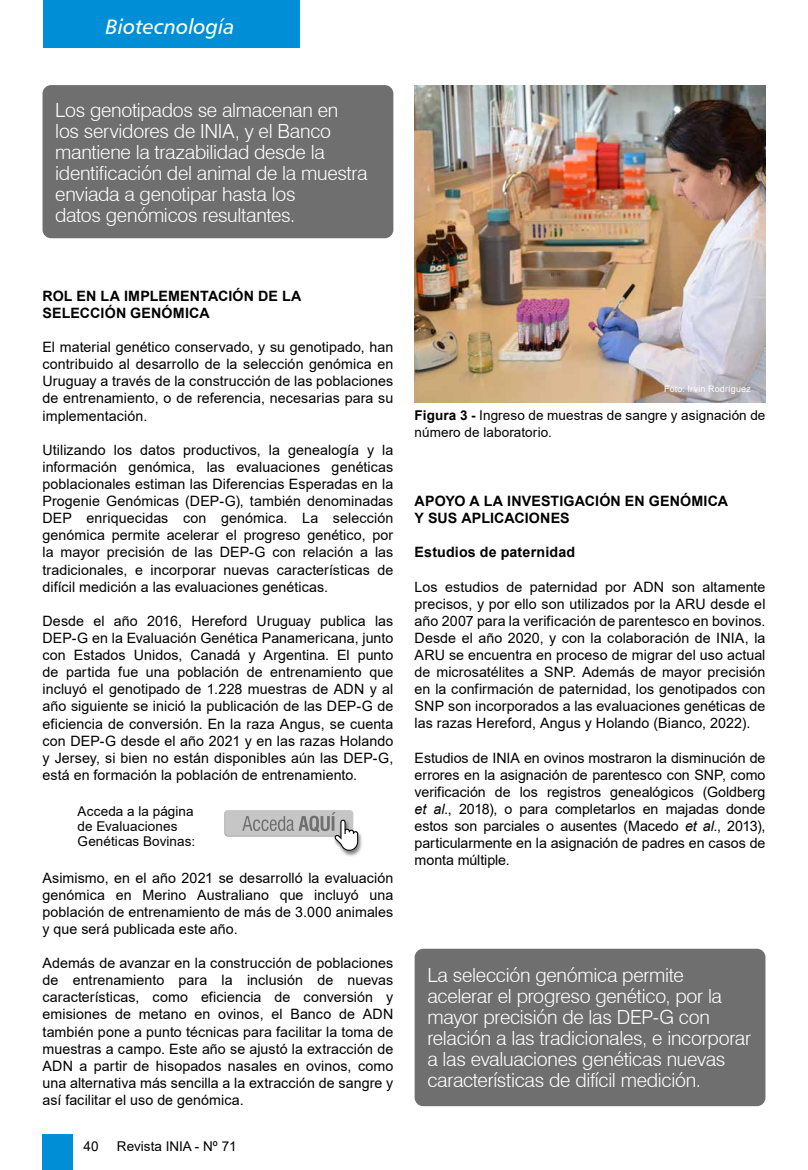
<style>
.page{position:relative;width:808px;height:1170px;background:#fff}
.page>*{position:absolute;margin:0;border:0;box-sizing:border-box;transform-origin:0 0}
.t1{font:21px "Humanist 777 BT Italic B";color:#fff}
.t2{font:300 19.5px/21px "Swiss 721 BT";letter-spacing:-.015em;color:#fff}
.t3{font:14.25px/17.1px "Arial";letter-spacing:.005em;color:#000;text-align:justify}
.t4{font:700 14.25px/17.1px "Arial";letter-spacing:.01em;color:#000}
.t5{font:13.5px/15px "Arial";letter-spacing:.005em;color:#000}
.t6{font:9px "Arial";letter-spacing:.02em;color:#fff}
.s1{font-weight:700}
.s2{font-style:italic}
</style>
<div class="page">
<div style="left:43px;top:0;width:257px;height:47px;background:#008fd6"></div>
<div style="left:43px;top:1134px;width:30px;height:35px;background:#008fd6"></div>
<div style="left:43px;top:85px;width:350px;height:153px;background:#706f6f;border-radius:9px"></div>
<div style="left:415px;top:948px;width:350px;height:158px;background:#706f6f;border-radius:9px"></div>
<div style="left:333px;top:819px;width:30px;height:38px;background:#000;opacity:.5"></div>
<svg style="left:224px;top:810px;width:134px;height:41px"></svg>
<img style="left:415px;top:85px;width:350px;height:317px">
<h1 class="t1" style="left:106px;top:13px;width:130px">Biotecnología</h1>
<h2 class="t2" style="left:55px;top:99px;width:314px">Los genotipados se almacenan en<br>los servidores de INIA, y el Banco mantiene la trazabilidad desde la identificación del animal de la muestra enviada a genotipar hasta los<br>datos genómicos resultantes.</h2>
<p class="t4" style="left:43px;top:287px;width:261px">ROL EN LA IMPLEMENTACIÓN DE LA<br>SELECCIÓN GENÓMICA</p>
<p class="t3" style="left:43px;top:338px;width:352px">El material genético conservado, y su genotipado, han contribuido al desarrollo de la selección genómica en Uruguay a través de la construcción de las poblaciones de entrenamiento, o de referencia, necesarias para su implementación.</p>
<p class="t3" style="left:43px;top:441px;width:352px">Utilizando los datos productivos, la genealogía y la información genómica, las evaluaciones genéticas poblacionales estiman las Diferencias Esperadas en la Progenie Genómicas (DEP-G), también denominadas DEP enriquecidas con genómica. La selección genómica permite acelerar el progreso genético, por la mayor precisión de las DEP-G con relación a las tradicionales, e incorporar nuevas características de difícil medición a las evaluaciones genéticas.</p>
<p class="t3" style="left:43px;top:612px;width:352px">Desde el año 2016, Hereford Uruguay publica las DEP-G en la Evaluación Genética Panamericana, junto con Estados Unidos, Canadá y Argentina. El punto de partida fue una población de entrenamiento que incluyó el genotipado de 1.228 muestras de ADN y al año siguiente se inició la publicación de las DEP-G de eficiencia de conversión. En la raza Angus, se cuenta con DEP-G desde el año 2021 y en las razas Holando y Jersey, si bien no están disponibles aún las DEP-G, está en formación la población de entrenamiento.</p>
<p class="t5" style="left:78px;top:803px;width:119px">Acceda a la página de Evaluaciones<br>Genéticas Bovinas:</p>
<p class="t3" style="left:43px;top:868px;width:352px">Asimismo, en el año 2021 se desarrolló la evaluación genómica en Merino Australiano que incluyó una población de entrenamiento de más de 3.000 animales y que será publicada este año.</p>
<p class="t3" style="left:43px;top:954px;width:352px">Además de avanzar en la construcción de poblaciones de entrenamiento para la inclusión de nuevas características, como eficiencia de conversión y emisiones de metano en ovinos, el Banco de ADN también pone a punto técnicas para facilitar la toma de muestras a campo. Este año se ajustó la extracción de ADN a partir de hisopados nasales en ovinos, como una alternativa más sencilla a la extracción de sangre y así facilitar el uso de genómica.</p>
<p class="t5" style="left:84px;top:1138px;width:17px">40</p>
<p class="t5" style="left:117px;top:1138px;width:121px">Revista INIA - Nº 71</p>
<p class="t6" style="left:664px;top:383px;width:88px">Foto: Irvin Rodríguez</p>
<p class="t5" style="left:415px;top:407px;width:352px;line-height:16.2px"><span class="s1">Figura 3 -</span> Ingreso de muestras de sangre y asignación de número de laboratorio.</p>
<p class="t4" style="left:415px;top:492px;width:315px">APOYO A LA INVESTIGACIÓN EN GENÓMICA<br>Y SUS APLICACIONES</p>
<p class="t4" style="left:415px;top:544px;width:162px">Estudios de paternidad</p>
<p class="t3" style="left:415px;top:578px;width:352px">Los estudios de paternidad por ADN son altamente precisos, y por ello son utilizados por la ARU desde el año 2007 para la verificación de parentesco en bovinos.<br>Desde el año 2020, y con la colaboración de INIA, la ARU se encuentra en proceso de migrar del uso actual de microsatélites a SNP. Además de mayor precisión en la confirmación de paternidad, los genotipados con SNP son incorporados a las evaluaciones genéticas de las razas Hereford, Angus y Holando (Bianco, 2022).</p>
<p class="t3" style="left:415px;top:749px;width:352px">Estudios de INIA en ovinos mostraron la disminución de errores en la asignación de parentesco con SNP, como verificación de los registros genealógicos (Goldberg <span class="s2">et al.</span>, 2018), o para completarlos en majadas donde estos son parciales o ausentes (Macedo <span class="s2">et al</span>., 2013), particularmente en la asignación de padres en casos de monta múltiple.</p>
<h2 class="t2" style="left:427px;top:964px;width:325px">La selección genómica permite acelerar el progreso genético, por la mayor precisión de las DEP-G con relación a las tradicionales, e incorporar a las evaluaciones genéticas nuevas características de difícil medición.</h2>
</div>
